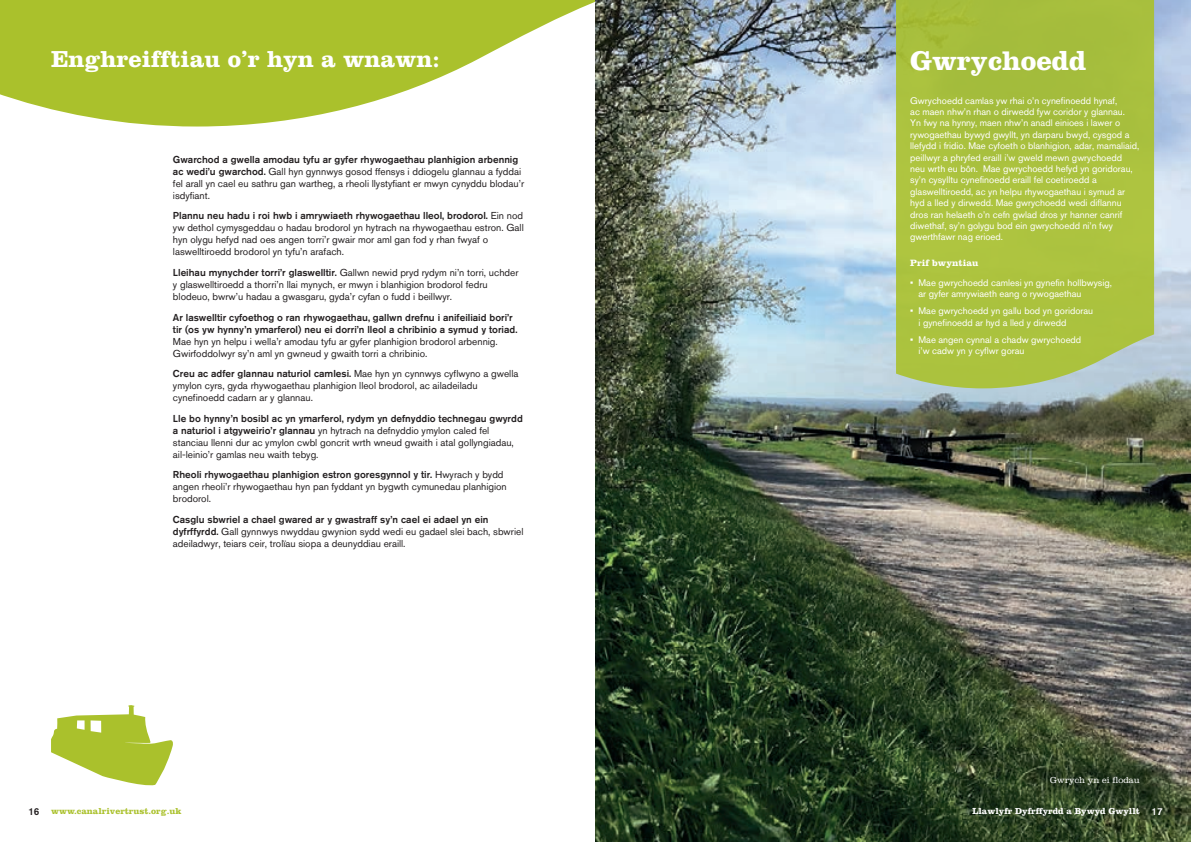
<style>
.page{position:relative;width:1191px;height:842px;background:#fff}
.page>*{position:absolute;margin:0;border:0;box-sizing:border-box;transform-origin:0 0}
.t1{font:700 28px "Clarendon LT Std";color:#fff}
.t2{font:700 24px "Clarendon LT Std";color:#fff}
.t3{font:10px/12px "Akzidenz Grotesk BQ";color:#231f20}
.t4{font:500 10px/12px "Akzidenz Grotesk BQ";color:#231f20}
.t5{font:9.5px/11.4px "Akzidenz Grotesk BQ";color:#fff}
.t6{font:700 9.5px "Clarendon LT Std";color:#fff}
.t7{font:700 9px "Clarendon LT Std";color:#fff}
.t8{font:700 9px "Clarendon LT Std";color:#aac12c}
.t9{font:300 9px "Clarendon LT Std";color:#fff}
.s1{font-weight:500}
.s2{font-family:"Akzidenz Grotesk BQ";font-weight:500;font-size:10px;color:#231f20}
.s3{font-family:"Akzidenz Grotesk BQ";font-weight:500;font-size:10px}
</style>
<div class="page">
<svg style="left:0;top:0;width:595px;height:127px;fill:#aac12c"></svg>
<svg style="left:51px;top:705px;width:122px;height:81px"></svg>
<img style="left:595px;top:0;width:596px;height:842px">
<div style="left:896px;top:0;width:258px;height:388px;background:#abc23e"></div>
<h2 class="t2" style="left:51px;top:44px;width:390px">Enghreifftiau o’r hyn a wnawn:</h2>
<p class="t3" style="left:173px;top:153px;width:353px"><span class="s1">Gwarchod a gwella amodau tyfu ar gyfer rhywogaethau planhigion arbennig ac wedi’u gwarchod.</span> Gall hyn gynnwys gosod ffensys i ddiogelu glannau a fyddai fel arall yn cael eu sathru gan wartheg, a rheoli llystyfiant er mwyn cynyddu blodau’r isdyfiant.</p>
<p class="t3" style="left:173px;top:210px;width:352px"><span class="s1">Plannu neu hadu i roi hwb i amrywiaeth rhywogaethau lleol, brodorol.</span> Ein nod yw dethol cymysgeddau o hadau brodorol yn hytrach na rhywogaethau estron. Gall hyn olygu hefyd nad oes angen torri’r gwair mor aml gan fod y rhan fwyaf o laswelltiroedd brodorol yn tyfu’n arafach.</p>
<p class="t3" style="left:173px;top:266px;width:347px"><span class="s1">Lleihau mynychder torri’r glaswelltir.</span> Gallwn newid pryd rydym ni’n torri, uchder y glaswelltiroedd a thorri’n llai mynych, er mwyn i blanhigion brodorol fedru blodeuo, bwrw’u hadau a gwasgaru, gyda’r cyfan o fudd i beillwyr.</p>
<p class="t4" style="left:173px;top:311px;width:346px">Ar laswelltir cyfoethog o ran rhywogaethau, gallwn drefnu i anifeiliaid bori’r tir (os yw hynny’n ymarferol) neu ei dorri’n lleol a chribinio a symud y toriad.</p>
<p class="t3" style="left:173px;top:335px;width:326px">Mae hyn yn helpu i wella’r amodau tyfu ar gyfer planhigion brodorol arbennig.<br>Gwirfoddolwyr sy’n aml yn gwneud y gwaith torri a chribinio.</p>
<p class="t3" style="left:173px;top:367px;width:347px"><span class="s1">Creu ac adfer glannau naturiol camlesi.</span> Mae hyn yn cynnwys cyflwyno a gwella ymylon cyrs, gyda rhywogaethau planhigion lleol brodorol, ac ailadeiladu cynefinoedd cadarn ar y glannau.</p>
<p class="t3" style="left:173px;top:412px;width:351px"><span class="s1">Lle bo hynny’n bosibl ac yn ymarferol, rydym yn defnyddio technegau gwyrdd a naturiol i atgyweirio’r glannau</span> yn hytrach na defnyddio ymylon caled fel stanciau llenni dur ac ymylon cwbl goncrit wrth wneud gwaith i atal gollyngiadau, ail-leinio’r gamlas neu waith tebyg.</p>
<p class="t3" style="left:173px;top:468px;width:335px"><span class="s1">Rheoli rhywogaethau planhigion estron goresgynnol y tir.</span> Hwyrach y bydd angen rheoli’r rhywogaethau hyn pan fyddant yn bygwth cymunedau planhigion brodorol.</p>
<p class="t3" style="left:173px;top:513px;width:352px"><span class="s1">Casglu sbwriel a chael gwared ar y gwastraff sy’n cael ei adael yn ein dyfrffyrdd.</span> Gall gynnwys nwyddau gwynion sydd wedi eu gadael slei bach, sbwriel adeiladwyr, teiars ceir, trolïau siopa a deunyddiau eraill.</p>
<p class="t8" style="left:28px;top:805px;width:155px"><span class="s2">16</span> www.canalrivertrust.org.uk</p>
<h1 class="t1" style="left:910px;top:43px;width:177px">Gwrychoedd</h1>
<p class="t5" style="left:910px;top:95px;width:230px">Gwrychoedd camlas yw rhai o’n cynefinoedd hynaf,<br>ac maen nhw’n rhan o dirwedd fyw coridor y glannau.<br>Yn fwy na hynny, maen nhw’n anadl einioes i lawer o rywogaethau bywyd gwyllt, yn darparu bwyd, cysgod a llefydd i fridio. Mae cyfoeth o blanhigion, adar, mamaliaid, peillwyr a phryfed eraill i’w gweld mewn gwrychoedd neu wrth eu bôn. Mae gwrychoedd hefyd yn goridorau, sy’n cysylltu cynefinoedd eraill fel coetiroedd a glaswelltiroedd, ac yn helpu rhywogaethau i symud ar hyd a lled y dirwedd. Mae gwrychoedd wedi diflannu dros ran helaeth o’n cefn gwlad dros yr hanner canrif diwethaf, sy’n golygu bod ein gwrychoedd ni’n fwy gwerthfawr nag erioed.</p>
<p class="t6" style="left:910px;top:257px;width:70px">Prif bwyntiau</p>
<p class="t5" style="left:918px;top:277px;width:195px;text-indent:-8px">• Mae gwrychoedd camlesi yn gynefin hollbwysig, ar gyfer amrywiaeth eang o rywogaethau</p>
<p class="t5" style="left:918px;top:305px;width:176px;text-indent:-8px">• Mae gwrychoedd yn gallu bod yn goridorau i gynefinoedd ar hyd a lled y dirwedd</p>
<p class="t5" style="left:918px;top:334px;width:164px;text-indent:-8px">• Mae angen cynnal a chadw gwrychoedd i’w cadw yn y cyflwr gorau</p>
<p class="t9" style="left:1050px;top:774px;width:91px">Gwrych yn ei flodau</p>
<p class="t7" style="left:972px;top:805px;width:192px">Llawlyfr Dyfrffyrdd a Bywyd Gwyllt <span class="s3">17</span></p>
</div>
